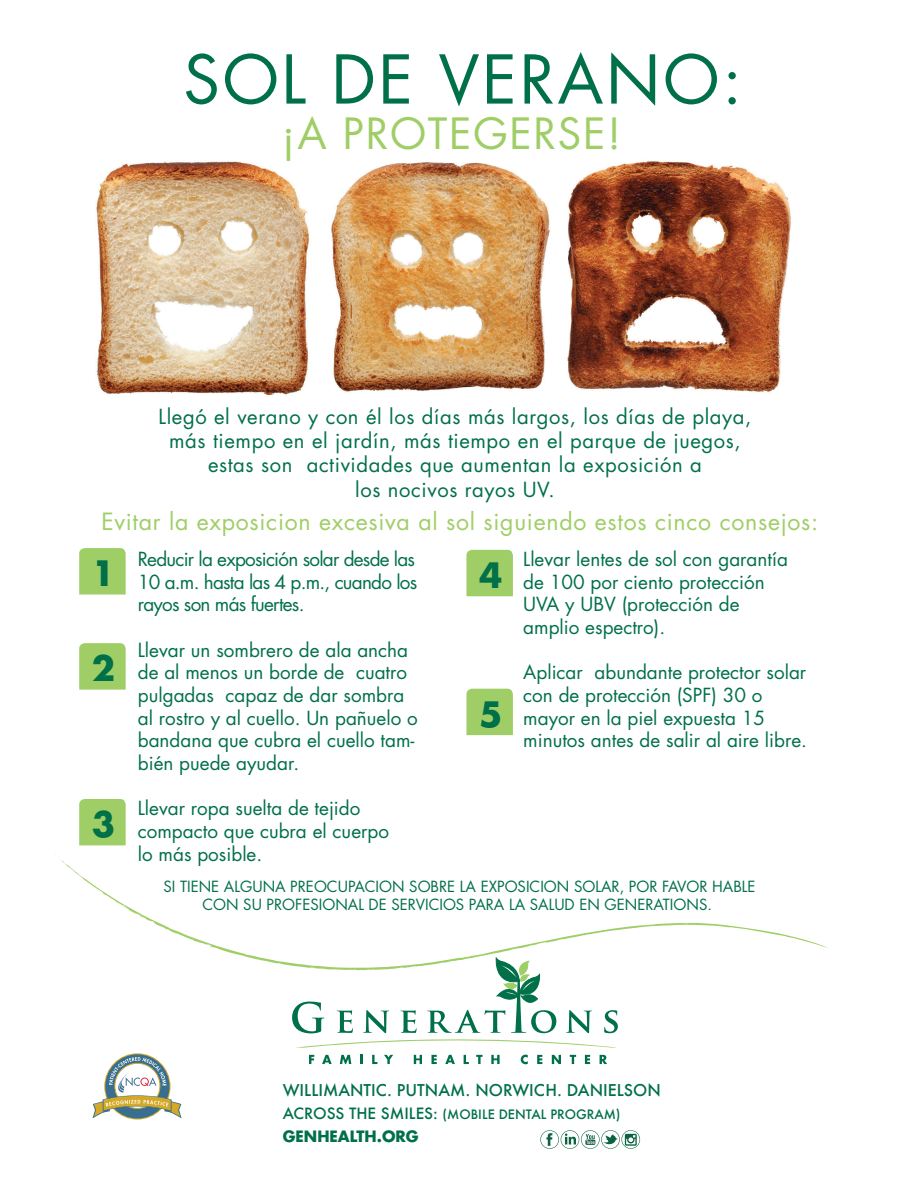
<style>
.page{position:relative;width:918px;height:1188px;background:#fff}
.page>*{position:absolute;margin:0;border:0;box-sizing:border-box;transform-origin:0 0}
.t1{font:65.4px "Futura";letter-spacing:.04em;color:#007049}
.t2{font:42px "Futura";letter-spacing:.04em;color:#9fce66}
.t3{font:700 34.05px "Futura";color:#007049}
.t4{font:23.1px "Futura";letter-spacing:.03em;color:#9fce66}
.t5{font:20.25px "Futura";letter-spacing:.03em;color:#007049}
.t6{font:18.9px/22.6px "Futura";color:#007049}
.t7{font:500 15.9px "Futura";color:#007049}
.t8{font:700 15.3px "Futura";color:#007049}
.t9{font:15px "Futura";color:#007049}
.t10{font:500 12.75px "Futura";color:#007049}
.s1{font-size:15.3px}
</style>
<div class="page">
<svg style="left:61px;top:860px;width:767px;height:106px"></svg>
<svg style="left:109px;top:897px;width:4px;height:3px"></svg>
<img style="left:96px;top:161px;width:695px;height:234px">
<svg style="left:309px;top:1055px;width:5px;height:9px"></svg>
<svg style="left:322px;top:1055px;width:10px;height:9px"></svg>
<svg style="left:340px;top:1055px;width:11px;height:9px"></svg>
<svg style="left:360px;top:1055px;width:3px;height:9px"></svg>
<svg style="left:372px;top:1055px;width:5px;height:9px"></svg>
<svg style="left:384px;top:1055px;width:9px;height:9px"></svg>
<svg style="left:414px;top:1055px;width:8px;height:9px"></svg>
<svg style="left:432px;top:1055px;width:5px;height:9px"></svg>
<svg style="left:445px;top:1055px;width:10px;height:9px"></svg>
<svg style="left:464px;top:1055px;width:5px;height:9px"></svg>
<svg style="left:476px;top:1055px;width:7px;height:9px"></svg>
<svg style="left:491px;top:1055px;width:9px;height:9px"></svg>
<svg style="left:521px;top:1055px;width:7px;height:9px"></svg>
<svg style="left:537px;top:1055px;width:5px;height:9px"></svg>
<svg style="left:552px;top:1055px;width:9px;height:9px"></svg>
<svg style="left:570px;top:1055px;width:6px;height:9px"></svg>
<svg style="left:585px;top:1055px;width:5px;height:9px"></svg>
<svg style="left:600px;top:1055px;width:7px;height:9px"></svg>
<svg style="left:292px;top:958px;width:326px;height:90px"></svg>
<svg style="left:540px;top:1130px;width:100px;height:19px"></svg>
<svg style="left:92px;top:1057px;width:90px;height:61px"></svg>
<svg style="left:79px;top:548px;width:47px;height:47px;background:#a1cf6a"></svg>
<svg style="left:79px;top:643px;width:47px;height:47px;background:#a1cf6a"></svg>
<div style="left:79px;top:799px;width:47px;height:46px;background:#9fce66"></div>
<div style="left:466px;top:550px;width:47px;height:46px;background:#9fce66"></div>
<div style="left:466px;top:689px;width:47px;height:46px;background:#9fce66"></div>
<p class="t1" style="left:183px;top:35px;width:560px">SOL DE VERANO:</p>
<p class="t2" style="left:282px;top:104px;width:341px">¡A PROTEGERSE!</p>
<p class="t5" style="left:158px;top:402px;width:594px">Llegó el verano y con él los días más largos, los días de playa,</p>
<p class="t5" style="left:169px;top:427px;width:573px">más tiempo en el jardín, más tiempo en el parque de juegos,</p>
<p class="t5" style="left:208px;top:451px;width:495px">estas son actividades que aumentan la exposición a</p>
<p class="t5" style="left:355px;top:475px;width:201px">los nocivos rayos UV.</p>
<p class="t4" style="left:101px;top:506px;width:718px">Evitar la exposicion excesiva al sol siguiendo estos cinco consejos:</p>
<p class="t3" style="left:92px;top:550px;width:25px">1</p>
<p class="t3" style="left:92px;top:645px;width:25px">2</p>
<p class="t3" style="left:92px;top:801px;width:25px">3</p>
<p class="t6" style="left:138px;top:547px;width:281px;text-align:justify">Reducir la exposición solar desde las 10 a.m. hasta las 4 p.m., cuando los rayos son más fuertes.</p>
<p class="t6" style="left:138px;top:638px;width:281px">Llevar un sombrero de ala ancha de al menos un borde de cuatro pulgadas capaz de dar sombra al rostro y al cuello. Un pañuelo o bandana que cubra el cuello tam&shy;bién puede ayudar.</p>
<p class="t6" style="left:138px;top:797px;width:224px">Llevar ropa suelta de tejido</p>
<p class="t6" style="left:138px;top:820px;width:253px">compacto que cubra el cuerpo</p>
<p class="t6" style="left:138px;top:842px;width:126px">lo más posible.</p>
<p class="t3" style="left:479px;top:551px;width:25px">4</p>
<p class="t3" style="left:479px;top:690px;width:25px">5</p>
<p class="t6" style="left:523px;top:547px;width:266px">Llevar lentes de sol con garantía</p>
<p class="t6" style="left:523px;top:570px;width:243px">de 100 por ciento protección</p>
<p class="t6" style="left:523px;top:593px;width:218px">UVA y UBV (protección de</p>
<p class="t6" style="left:523px;top:615px;width:143px">amplio espectro).</p>
<p class="t6" style="left:523px;top:661px;width:285px">Aplicar abundante protector solar con de protección (SPF) 30 o</p>
<p class="t6" style="left:523px;top:706px;width:243px">mayor en la piel expuesta 15</p>
<p class="t6" style="left:523px;top:729px;width:285px">minutos antes de salir al aire libre.</p>
<p class="t9" style="left:164px;top:876px;width:594px">SI TIENE ALGUNA PREOCUPACION SOBRE LA EXPOSICION SOLAR, POR FAVOR HABLE</p>
<p class="t9" style="left:202px;top:894px;width:511px">CON SU PROFESIONAL DE SERVICIOS PARA LA SALUD EN GENERATIONS.</p>
<p class="t7" style="left:283px;top:1079px;width:380px">WILLIMANTIC. PUTNAM. NORWICH. DANIELSON</p>
<p class="t10" style="left:283px;top:1105px;width:339px"><span class="s1">ACROSS THE SMILES:</span> (MOBILE DENTAL PROGRAM)</p>
<p class="t8" style="left:283px;top:1125px;width:138px">GENHEALTH.ORG</p>
</div>
